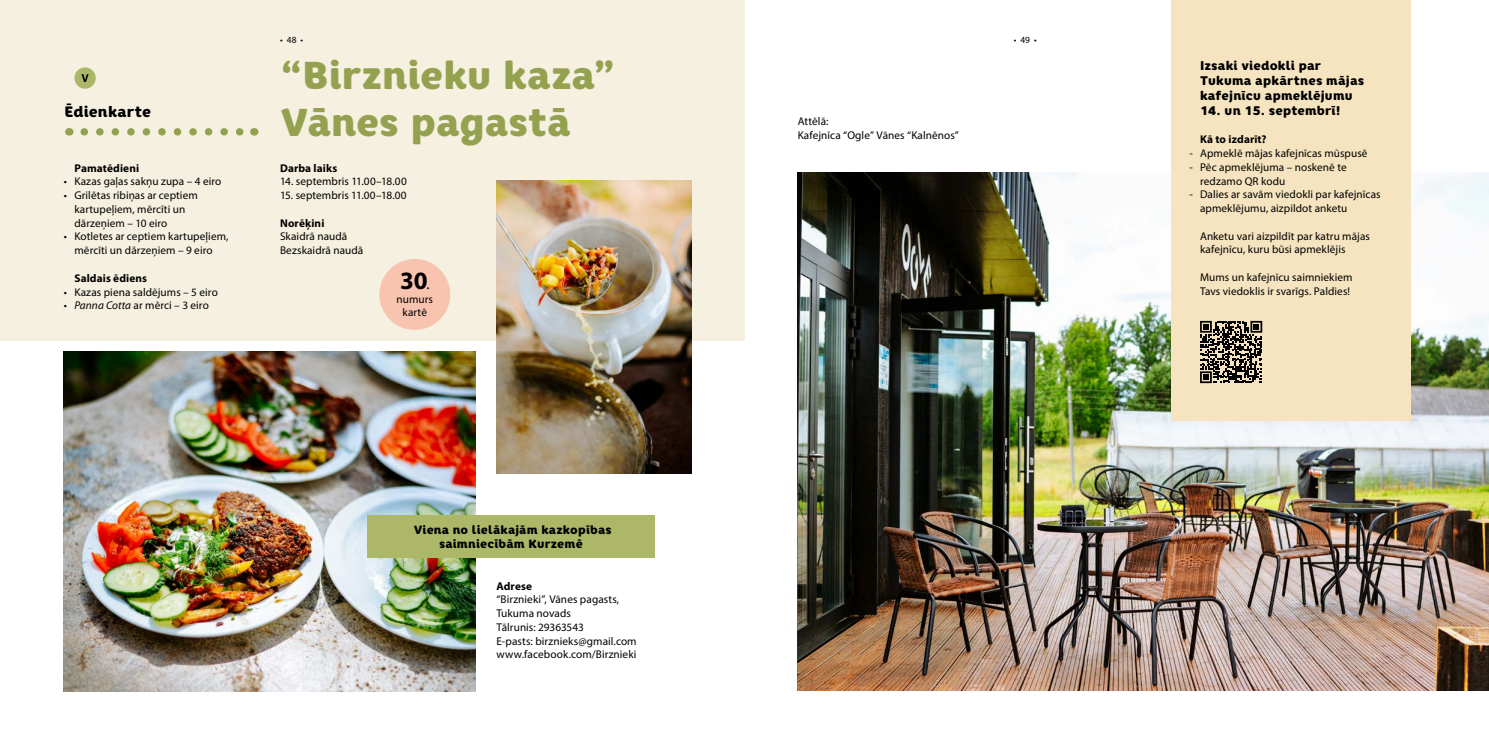
<style>
.page{position:relative;width:1489px;height:745px;background:#fff}
.page>*{position:absolute;margin:0;border:0;box-sizing:border-box;transform-origin:0 0}
.t1{font:900 38.75px/46.5px "Core Rhino 85";color:#94a250}
.t2{font:700 25px "Myriad Pro";color:#000}
.t3{font:900 15px "Core Rhino 85";letter-spacing:.02em;color:#000}
.t4{font:900 12.5px/15px "Core Rhino 85";letter-spacing:.015em;color:#000}
.t5{font:900 11.88px/14.2px "Core Rhino 85";letter-spacing:.02em;color:#000;text-align:center}
.t6{font:11.25px/13.8px "Myriad Pro";letter-spacing:.005em;color:#000}
.t7{font:700 11.25px "Myriad Pro";letter-spacing:.01em;color:#000}
.t8{font:9.38px "Myriad Pro";color:#000}
.s1{font-style:italic}
.s2{font-weight:400;font-size:15px}
</style>
<div class="page">
<div style="left:0;top:0;width:744px;height:340px;background:#f5f0df"></div>
<img style="left:797px;top:172px;width:691px;height:518px">
<div style="left:1171px;top:0;width:239px;height:420px;background:#f5e4bf"></div>
<img style="left:496px;top:181px;width:195px;height:292px">
<img style="left:64px;top:351px;width:411px;height:340px">
<svg style="left:84px;top:128px;width:160px;height:7px"></svg>
<div style="left:379px;top:259px;width:71px;height:71px;background:#f9c4af;border-radius:50%"></div>
<div style="left:367px;top:515px;width:287px;height:42px;background:#acb767"></div>
<div style="left:74px;top:67px;width:22px;height:22px;background:#acb767;border-radius:50%"></div>
<svg style="left:81px;top:74px;width:8px;height:8px"></svg>
<svg style="left:1200px;top:321px;width:62px;height:62px"></svg>
<h3 class="t3" style="left:64px;top:101px;width:88px">Ēdienkarte</h3>
<p class="t7" style="left:74px;top:160px;width:66px">Pamatēdieni</p>
<p class="t6" style="left:64px;top:174px;width:159px">• Kazas gaļas sakņu zupa – 4 eiro</p>
<p class="t6" style="left:74px;top:188px;width:125px;text-indent:-11px">• Grilētas ribiņas ar ceptiem kartupeļiem, mērcīti un dārzeņiem – 10 eiro</p>
<p class="t6" style="left:64px;top:229px;width:166px;text-align:center">• Kotletes ar ceptiem kartupeļiem, mērcīti un dārzeņiem – 9 eiro</p>
<p class="t7" style="left:74px;top:270px;width:74px">Saldais ēdiens</p>
<p class="t6" style="left:64px;top:284px;width:155px">• Kazas piena saldējums – 5 eiro</p>
<p class="t6" style="left:64px;top:298px;width:147px">• <span class="s1">Panna Cotta</span> ar mērci – 3 eiro</p>
<p class="t8" style="left:280px;top:34px;width:25px">• 48 •</p>
<p class="t8" style="left:1013px;top:34px;width:24px">• 49 •</p>
<h1 class="t1" style="left:280px;top:52px;width:337px">“Birznieku kaza”<br>Vānes pagastā</h1>
<p class="t7" style="left:280px;top:160px;width:59px">Darba laiks</p>
<p class="t6" style="left:280px;top:174px;width:128px">14. septembris 11.00–18.00</p>
<p class="t6" style="left:280px;top:188px;width:128px">15. septembris 11.00–18.00</p>
<p class="t7" style="left:280px;top:215px;width:46px">Norēķini</p>
<p class="t6" style="left:280px;top:229px;width:85px">Skaidrā naudā<br>Bezskaidrā naudā</p>
<h2 class="t2" style="left:400px;top:264px;width:31px">30<span class="s2">.</span></h2>
<p class="t6" style="left:396px;top:292px;width:38px;text-align:center">numurs kartē</p>
<p class="t6" style="left:797px;top:114px;width:163px">Attēlā:<br>Kafejnīca “Ogle” Vānes “Kalnēnos”</p>
<p class="t5" style="left:414px;top:522px;width:199px">Viena no lielākajām kazkopības saimniecībām Kurzemē</p>
<p class="t7" style="left:496px;top:578px;width:37px">Adrese</p>
<p class="t6" style="left:496px;top:592px;width:142px">“Birznieki”, Vānes pagasts,<br>Tukuma novads<br>Tālrunis: 29363543<br>E-pasts: birznieks@gmail.com www.facebook.com/Birznieki</p>
<p class="t4" style="left:1199px;top:58px;width:166px">Izsaki viedokli par<br>Tukuma apkārtnes mājas kafejnīcu apmeklējumu</p>
<p class="t4" style="left:1199px;top:103px;width:142px">14. un 15. septembrī!</p>
<p class="t7" style="left:1199px;top:132px;width:68px">Kā to izdarīt?</p>
<p class="t6" style="left:1189px;top:146px;width:180px">- Apmeklē mājas kafejnīcas mūspusē</p>
<p class="t6" style="left:1199px;top:160px;width:148px;text-indent:-11px">- Pēc apmeklējuma – noskenē te redzamo QR kodu</p>
<p class="t6" style="left:1199px;top:187px;width:182px;text-indent:-11px">- Dalies ar savām viedokli par kafejnīcas apmeklējumu, aizpildot anketu</p>
<p class="t6" style="left:1199px;top:228px;width:171px">Anketu vari aizpildīt par katru mājas kafejnīcu, kuru būsi apmeklējis</p>
<p class="t6" style="left:1199px;top:270px;width:154px">Mums un kafejnīcu saimniekiem<br>Tavs viedoklis ir svarīgs. Paldies!</p>
</div>
